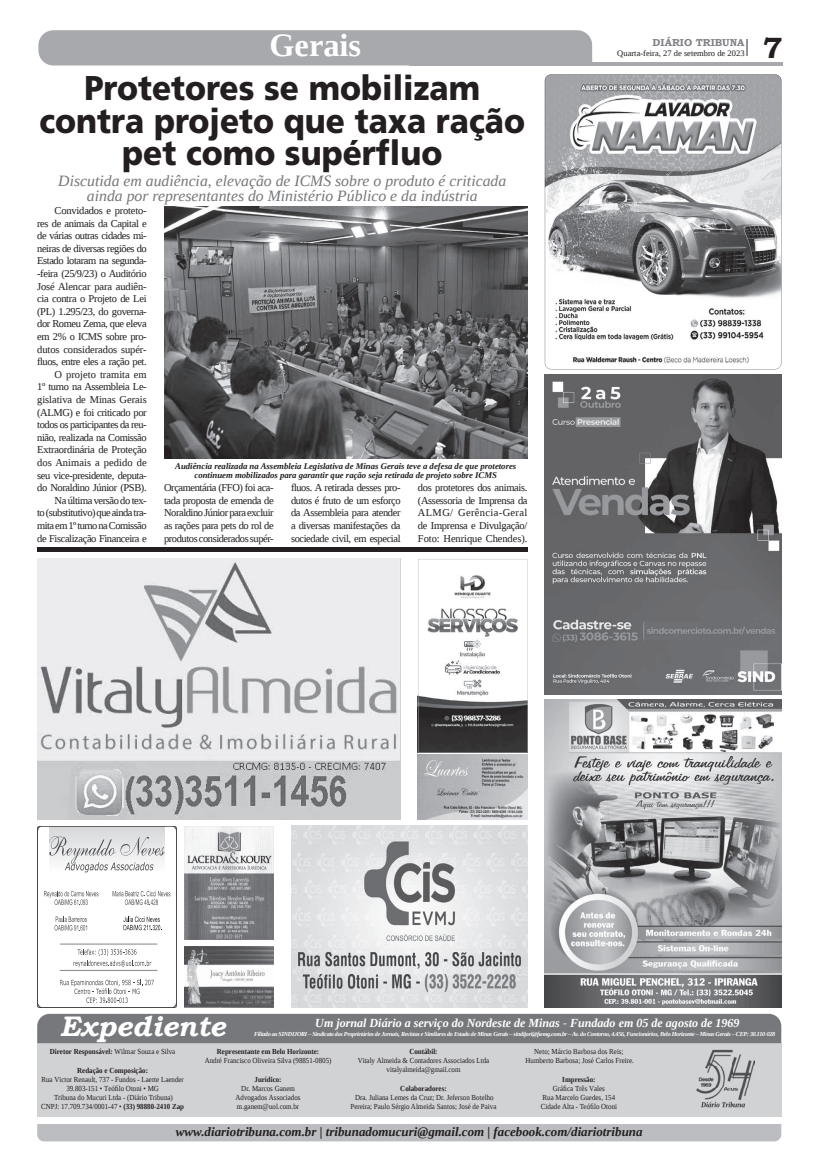
<style>
.page{position:relative;width:821px;height:1166px;background:#fff}
.page>*{position:absolute;margin:0;border:0;box-sizing:border-box;transform-origin:0 0}
.t1{font:900 34.39px/32.5px "Frutiger LT Std";color:#231f20;text-align:center;scale:.92 1}
.t2{font:700 32.38px "Liberation Serif";color:#fff}
.t3{font:700 29.31px "Bookman Old Style";color:#231f20}
.t4{font:italic 700 28.26px "Bookman Old Style";color:#fff}
.t5{font:italic 15.75px/14.9px "Liberation Serif";color:#76787b;text-align:center}
.t6{font:italic 700 12.95px "Liberation Serif";color:#231f20}
.t7{font:italic 700 12.34px "Liberation Serif";color:#fff}
.t8{font:10.5px/12.6px "Liberation Serif";letter-spacing:-.04em;color:#231f20;text-align:justify}
.t9{font:700 10.06px "Bookman Old Style";color:#808285}
.t10{font:italic 700 8.75px/9.6px "Liberation Serif";color:#231f20;text-align:center}
.t11{font:8.4px "Liberation Serif";color:#231f20}
.t12{font:7.7px/9.2px "Liberation Serif";color:#231f20;text-align:center;scale:.91 1}
.t13{font:700 7.7px "Liberation Serif";color:#231f20;scale:.91 1}
.t14{font:italic 700 6.12px "Liberation Serif";letter-spacing:-.045em;color:#fff}
.s1{font-weight:400}
.s2{font-weight:700}
</style>
<div class="page">
<hr style="left:409px;top:62px;width:374px;height:3px;background:#a8a9ad">
<div style="left:38px;top:30px;width:554px;height:35px;background:#a8a9ad"></div>
<svg style="left:747px;top:39px;width:1px;height:17px"></svg>
<div style="left:37px;top:1124px;width:744px;height:17px;background:#bcbdc0"></div>
<div style="left:37px;top:1043px;width:744px;height:73px;background:#d1d2d4"></div>
<div style="left:37px;top:1014px;width:744px;height:29px;background:#76787b"></div>
<img style="left:696px;top:1049px;width:58px;height:59px">
<svg style="left:418px;top:559px;width:109px;height:194px"></svg>
<img style="left:418px;top:755px;width:109px;height:64px">
<img style="left:545px;top:700px;width:236px;height:308px">
<svg style="left:545px;top:74px;width:236px;height:295px"></svg>
<img style="left:545px;top:374px;width:236px;height:320px">
<svg style="left:37px;top:826px;width:140px;height:182px"></svg>
<svg style="left:184px;top:826px;width:90px;height:113px"></svg>
<img style="left:184px;top:946px;width:90px;height:62px">
<hr style="left:37px;top:548px;width:490px;height:4px;background:#231f20">
<img style="left:291px;top:825px;width:236px;height:183px">
<img style="left:164px;top:207px;width:363px;height:252px">
<img style="left:37px;top:559px;width:364px;height:260px">
<h2 class="t2" style="left:269px;top:24px;width:93px">Gerais</h2>
<h1 class="t1" style="left:40px;top:72px;width:529px">Protetores se mobilizam contra projeto que taxa ração pet como supérfluo</h1>
<p class="t8" style="left:37px;top:204px;width:111px;text-align:right">Convidados e proteto-<br>res de animais da Capital e de várias outras cidades mi&shy;neiras de diversas regiões do<br>Estado lotaram na segunda--feira (25/9/23) o Auditório<br>José Alencar para audiên&shy;cia contra o Projeto de Lei (PL) 1.295/23, do governa&shy;dor Romeu Zema, que eleva em 2% o ICMS sobre pro&shy;dutos considerados supér&shy;fluos, entre eles a ração pet.<br>O projeto tramita em<br>1º turno na Assembleia Le&shy;gislativa de Minas Gerais (ALMG) e foi criticado por todos os participantes da reu&shy;nião, realizada na Comissão<br>Extraordinária de Proteção dos Animais a pedido de seu vice-presidente, deputa&shy;do Noraldino Júnior (PSB).<br>Na última versão do tex-<br>to (substitutivo) que ainda tra&shy;mita em 1º turno na Comissão de Fiscalização Financeira e</p>
<h3 class="t5" style="left:58px;top:173px;width:450px">Discutida em audiência, elevação de ICMS sobre o produto é criticada ainda por representantes do Ministério Público e da indústria</h3>
<p class="t10" style="left:175px;top:461px;width:343px">Audiência realizada na Assembleia Legislativa de Minas Gerais teve a defesa de que protetores continuem mobilizados para garantir que ração seja retirada de projeto sobre ICMS</p>
<p class="t8" style="left:164px;top:481px;width:111px">Orçamentária (FFO) foi aca&shy;tada proposta de emenda de Noraldino Júnior para excluir as rações para pets do rol de produtos considerados supér-</p>
<p class="t8" style="left:291px;top:481px;width:111px">fluos. A retirada desses pro&shy;dutos é fruto de um esforço da Assembleia para atender a diversas manifestações da sociedade civil, em especial</p>
<p class="t8" style="left:418px;top:481px;width:111px">dos protetores dos animais. (Assessoria de Imprensa da ALMG/ Gerência-Geral de Imprensa e Divulgação/ Foto: Henrique Chendes).</p>
<p class="t9" style="left:653px;top:35px;width:93px">DIÁRIO TRIBUNA</p>
<p class="t11" style="left:617px;top:48px;width:129px">Quarta-feira, 27 de setembro de 2023</p>
<h3 class="t3" style="left:763px;top:27px;width:21px">7</h3>
<h3 class="t4" style="left:60px;top:1005px;width:167px">Expediente</h3>
<p class="t7" style="left:315px;top:1014px;width:426px">Um jornal Diário a serviço do Nordeste de Minas - Fundado em 05 de agosto de 1969</p>
<p class="t13" style="left:50px;top:1046px;width:139px">Diretor Responsável: <span class="s1">Wilmar Souza e Silva</span></p>
<p class="t13" style="left:77px;top:1065px;width:79px">Redação e Composição:</p>
<p class="t12" style="left:41px;top:1074px;width:159px">Rua Victor Renault, 737 - Fundos - Laerte Laender 39.803-151 • Teófilo Otoni • MG<br>Tribuna do Mucuri Ltda - (Diário Tribuna)<br>CNPJ: 17.709.734/0001-47 • <span class="s2">(33) 98880-2410 Zap</span></p>
<p class="t14" style="left:254px;top:1030px;width:523px">Filiado ao SINDIJORI – Sindicato dos Proprietários de Jornais, Revistas e Similares do Estado de Minas Gerais – sindijori@fiemg.com.br – Av. do Contorno, 4.456, Funcionários, Belo Horizonte – Minas Gerais – CEP: 30.110-028</p>
<p class="t13" style="left:409px;top:1046px;width:33px">Contábil:</p>
<p class="t12" style="left:358px;top:1056px;width:146px">Vitaly Almeida &amp; Contadores Associados Ltda vitalyalmeida@gmail.com</p>
<p class="t13" style="left:400px;top:1083px;width:52px">Colaboradores:</p>
<p class="t12" style="left:351px;top:1093px;width:162px">Dra. Juliana Lemes da Cruz; Dr. Jeferson Botelho<br>Pereira; Paulo Sérgio Almeida Santos; José de Paiva</p>
<p class="t13" style="left:217px;top:1046px;width:114px">Representante em Belo Horizonte:</p>
<p class="t12" style="left:205px;top:1056px;width:141px">André Francisco Oliveira Silva (98851-0805)</p>
<p class="t13" style="left:255px;top:1074px;width:31px">Jurídico:</p>
<p class="t12" style="left:236px;top:1083px;width:73px">Dr. Marcos Ganem<br>Advogados Associados m.ganem@uol.com.br</p>
<p class="t12" style="left:526px;top:1047px;width:121px">Neto; Márcio Barbosa dos Reis;<br>Humberto Barbosa; José Carlos Freire.</p>
<p class="t13" style="left:562px;top:1074px;width:38px">Impressão:</p>
<p class="t12" style="left:541px;top:1084px;width:85px">Gráfica Três Vales<br>Rua Marcelo Guedes, 154<br>Cidade Alta - Teófilo Otoni</p>
<p class="t6" style="left:176px;top:1123px;width:468px">www.diariotribuna.com.br | tribunadomucuri@gmail.com | facebook.com/diariotribuna</p>
</div>
